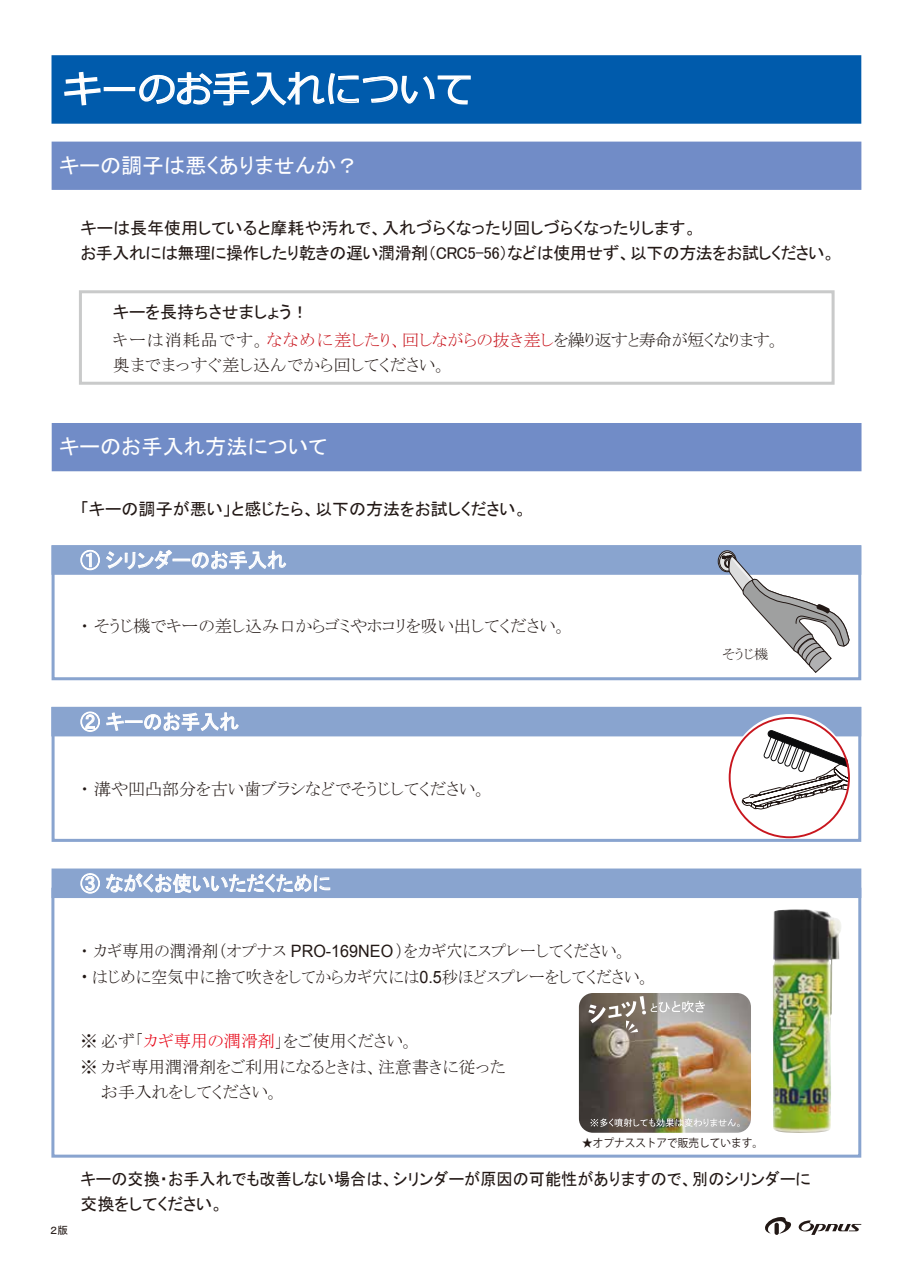
<style>
.page{position:relative;width:914px;height:1286px;background:#fff}
.page>*{position:absolute;margin:0;border:0;box-sizing:border-box;transform-origin:0 0}
.t1{font:37.2px "Meiryo";color:#fff}
.t2{font:21.3px "MS P Gothic";color:#fff}
.t3{font:20.25px "MS P Gothic";color:#fff;scale:.96 1}
.t4{font:16.95px/25.5px "MS P Mincho";color:#221815}
.t5{font:16.95px/25.5px "MS P Gothic";letter-spacing:-.03em;color:#221815}
.t6{font:16.95px/25.5px "MS P Mincho";color:#221815;scale:.95 1}
.t7{font:16.95px/25.5px "MS P Gothic";color:#221815;scale:.95 1}
.t8{font:16.95px "MS P Gothic";color:#221815}
.t9{font:13.8px "MS P Mincho";color:#221815}
.t10{font:11.25px "Koz Go Pr 6 N";color:#221815;scale:.95 1}
.t11{font:10.65px "MS P Gothic";color:#221815}
.s1{color:#c8161e}
.s2{font-family:"Arial"}
.s3{font-family:"Koz Go Pr 6 N"}
.s4{color:#e60012}
</style>
<div class="page">
<hr style="left:774px;top:1222px;width:4px;height:12px;background:#221815;border-radius:2px">
<svg style="left:765px;top:1217px;width:26px;height:16px"></svg>
<svg style="left:798px;top:1220px;width:63px;height:14px"></svg>
<div style="left:51px;top:55px;width:810px;height:69px;background:#005bac;border:2px solid #005bac"></div>
<svg style="left:64px;top:71px;width:37px;height:35px"></svg>
<div style="left:104px;top:87px;width:31px;height:4px;border:2px solid #fff"></div>
<svg style="left:139px;top:71px;width:332px;height:35px"></svg>
<div style="left:52px;top:423px;width:809px;height:48px;background:#718cc7"></div>
<div style="left:52px;top:545px;width:809px;height:135px;border:3px solid #89a4cf"></div>
<div style="left:51px;top:545px;width:810px;height:30px;background:#89a4cf;border:3px solid #89a4cf"></div>
<svg style="left:80px;top:550px;width:20px;height:20px"></svg>
<svg style="left:106px;top:550px;width:180px;height:19px"></svg>
<svg style="left:718px;top:551px;width:18px;height:21px"></svg>
<div style="left:718px;top:550px;width:18px;height:22px;border:1px solid #221815;border-radius:50%"></div>
<div style="left:719px;top:552px;width:16px;height:19px;border:1px solid #221815;border-radius:50%"></div>
<svg style="left:722px;top:555px;width:127px;height:118px"></svg>
<div style="left:51px;top:887px;width:810px;height:270px;border:3px solid #89a4cf"></div>
<div style="left:52px;top:868px;width:809px;height:30px;background:#89a4cf;border:3px solid #89a4cf"></div>
<svg style="left:80px;top:873px;width:20px;height:20px"></svg>
<svg style="left:106px;top:873px;width:224px;height:20px"></svg>
<div style="left:52px;top:142px;width:809px;height:48px;background:#718cc7;border:2px solid #718cc7"></div>
<div style="left:79px;top:290px;width:755px;height:95px;border:3px solid #c9caca"></div>
<div style="left:52px;top:707px;width:809px;height:135px;border:3px solid #89a4cf"></div>
<div style="left:51px;top:707px;width:810px;height:29px;background:#89a4cf"></div>
<svg style="left:80px;top:711px;width:20px;height:20px"></svg>
<svg style="left:106px;top:712px;width:133px;height:19px"></svg>
<div style="left:729px;top:714px;width:120px;height:119px;background:#fff;border-radius:50%"></div>
<svg style="left:741px;top:730px;width:108px;height:80px"></svg>
<div style="left:728px;top:717px;width:122px;height:121px;border:2px solid #c8161e;border-radius:50%"></div>
<img style="left:772px;top:909px;width:69px;height:224px">
<img style="left:579px;top:993px;width:172px;height:139px">
<svg style="left:587px;top:1118px;width:156px;height:9px"></svg>
<svg style="left:588px;top:996px;width:117px;height:41px;background:#9e9184"></svg>
<h1 class="t1" style="left:64px;top:63px;width:411px">キーのお手入れについて</h1>
<p class="t2" style="left:59px;top:155px;width:300px">キーの調子は悪くありませんか？</p>
<p class="t5" style="left:80px;top:215px;width:756px">キーは長年使用していると摩耗や汚れで、入れづらくなったり回しづらくなったりします。<br>お手入れには無理に操作したり乾きの遅い潤滑剤（CRC5-56）などは使用せず、以下の方法をお試しください。</p>
<p class="t8" style="left:113px;top:303px;width:197px">キーを長持ちさせましょう！</p>
<p class="t4" style="left:113px;top:327px;width:669px">キーは消耗品です。<span class="s1">ななめに差したり、回しながらの抜き差し</span>を繰り返すと寿命が短くなります。奥までまっすぐ差し込んでから回してください。</p>
<p class="t2" style="left:59px;top:436px;width:270px">キーのお手入れ方法について</p>
<p class="t8" style="left:80px;top:500px;width:448px">「キーの調子が悪い」と感じたら、以下の方法をお試しください。</p>
<p class="t3" style="left:80px;top:550px;width:216px">① シリンダーのお手入れ</p>
<p class="t4" style="left:80px;top:613px;width:488px">・ そうじ機でキーの差し込み口からゴミやホコリを吸い出してください。</p>
<p class="t3" style="left:80px;top:711px;width:167px">② キーのお手入れ</p>
<p class="t4" style="left:80px;top:775px;width:408px">・ 溝や凹凸部分を古い歯ブラシなどでそうじしてください。</p>
<p class="t3" style="left:80px;top:873px;width:262px">③ ながくお使いいただくために</p>
<p class="t6" style="left:76px;top:938px;width:605px">・ カギ専用の潤滑剤（オプナス <span class="s2">PRO-169NEO</span>）をカギ穴にスプレーしてください。<br><span class="s3">・</span>はじめに空気中に捨て吹きをしてからカギ穴には<span class="s2">0.5</span>秒ほどスプレーをしてください。</p>
<p class="t4" style="left:80px;top:1028px;width:335px">※ 必ず「<span class="s4">カギ専用の潤滑剤</span>」をご使用ください。</p>
<p class="t4" style="left:80px;top:1053px;width:426px">※ カギ専用潤滑剤をご利用になるときは、注意書きに従った</p>
<p class="t4" style="left:101px;top:1079px;width:180px">お手入れをしてください。</p>
<p class="t9" style="left:722px;top:647px;width:47px">そうじ機</p>
<p class="t10" style="left:582px;top:1136px;width:192px">★オプナスストアで販売しています。</p>
<p class="t11" style="left:50px;top:1224px;width:19px">２版</p>
<p class="t7" style="left:80px;top:1165px;width:770px">キーの交換・お手入れでも改善しない場合は、シリンダーが原因の可能性がありますので、別のシリンダーに交換をしてください。</p>
</div>
